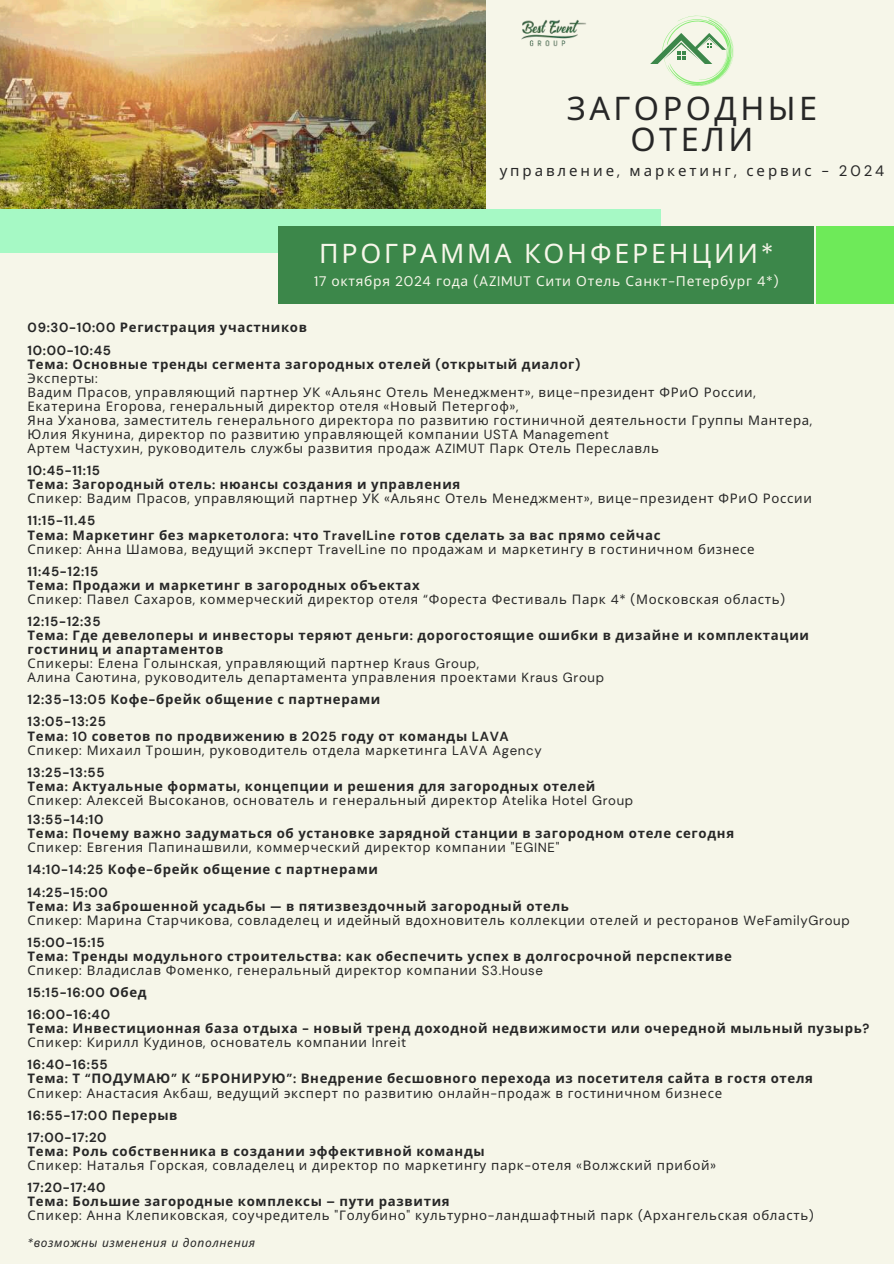
<style>
.page{position:relative;width:894px;height:1264px;background:#fff}
.page>*{position:absolute;margin:0;border:0;box-sizing:border-box;transform-origin:0 0}
.t1{font:32.4px/31.7px "Noto Sans";letter-spacing:.105em;color:#272727;text-align:center}
.t2{font:26.85px "Noto Sans";letter-spacing:.105em;color:#f6f6e9}
.t3{font:15px "Noto Sans";letter-spacing:.195em;color:#272727}
.t4{font:13.8px "Noto Sans";letter-spacing:.05em;color:#f6f6e9}
.t5{font:13.2px/14.1px "Noto Sans";letter-spacing:.05em;color:#272727}
.t6{font:700 13.2px/14.1px "Noto Sans";letter-spacing:.05em;color:#272727}
.t7{font:700 13.2px/22px "DM Sans";letter-spacing:.05em;color:#272727}
.t8{font:italic 11.85px "Noto Sans";letter-spacing:.05em;color:#272727}
.s1{font-family:"DM Sans"}
.s2{font-weight:700}
.s3{font-family:"DM Sans";font-weight:700}
.s4{font-weight:400}
.s5{font-family:"DM Sans";font-weight:400}
.s6{font-family:"Noto Sans"}
</style>
<div class="page">
<div style="left:0;top:0;width:893px;height:1263px;background:#f6f6e9"></div>
<img style="left:0;top:0;width:485px;height:209px">
<div style="left:0;top:209px;width:660px;height:44px;background:#a6f9c5"></div>
<div style="left:816px;top:226px;width:77px;height:77px;background:#6eea59"></div>
<div style="left:278px;top:226px;width:536px;height:77px;background:#3c874a"></div>
<svg style="left:650px;top:15px;width:83px;height:71px"></svg>
<img style="left:521px;top:19px;width:65px;height:28px">
<h1 class="t1" style="left:566px;top:91px;width:251px">ЗАГОРОДНЫЕ<br>ОТЕЛИ</h1>
<p class="t3" style="left:499px;top:160px;width:386px">управление<span class="s1">,</span> маркетинг<span class="s1">,</span> сервис <span class="s1">- 2024</span></p>
<h2 class="t2" style="left:319px;top:235px;width:456px">ПРОГРАММА КОНФЕРЕНЦИИ<span class="s1">*</span></h2>
<p class="t4" style="left:314px;top:271px;width:466px"><span class="s1">17</span> октября <span class="s1">2024</span> года <span class="s1">(AZIMUT</span> Сити Отель Санкт<span class="s1">-</span>Петербург <span class="s1">4*)</span></p>
<p class="t6" style="left:28px;top:320px;width:281px"><span class="s1">09:30-10:00</span> Регистрация участников</p>
<p class="t7" style="left:28px;top:339px;width:85px">10:00-10:45</p>
<p class="t5" style="left:28px;top:356px;width:785px"><span class="s2">Тема</span><span class="s3">:</span> <span class="s2">Основные тренды сегмента загородных отелей</span> <span class="s3">(</span><span class="s2">открытый диалог</span><span class="s3">)<br></span>Эксперты<span class="s1">:<br></span>Вадим Прасов<span class="s1">,</span> управляющий партнер УК <span class="s1">«</span>Альянс Отель Менеджмент<span class="s1">»,</span> вице<span class="s1">-</span>президент ФРиО России<span class="s1">, </span>Екатерина Егорова<span class="s1">,</span> генеральный директор отеля <span class="s1">«</span>Новый Петергоф<span class="s1">»,<br></span>Яна Уханова<span class="s1">,</span> заместитель генерального директора по развитию гостиничной деятельности Группы Мантера<span class="s1">, </span>Юлия Якунина<span class="s1">,</span> директор по развитию управляющей компании <span class="s1">USTA Management<br></span>Артем Частухин<span class="s1">,</span> руководитель службы развития продаж <span class="s1">AZIMUT</span> Парк Отель Переславль</p>
<p class="t7" style="left:28px;top:459px;width:74px">10:45-11:15</p>
<p class="t5" style="left:28px;top:477px;width:785px"><span class="s2">Тема</span><span class="s3">:</span> <span class="s2">Загородный отель</span><span class="s3">:</span> <span class="s2">нюансы создания и управления<br></span>Спикер<span class="s1">:</span> Вадим Прасов<span class="s1">,</span> управляющий партнер УК <span class="s1">«</span>Альянс Отель Менеджмент<span class="s1">»,</span> вице<span class="s1">-</span>президент ФРиО России</p>
<p class="t7" style="left:28px;top:510px;width:69px">11:15-11.45</p>
<p class="t5" style="left:28px;top:527px;width:728px"><span class="s2">Тема</span><span class="s3">:</span> <span class="s2">Маркетинг без маркетолога</span><span class="s3">:</span> <span class="s2">что</span> <span class="s3">TravelLine</span> <span class="s2">готов сделать за вас прямо сейчас<br></span>Спикер<span class="s1">:</span> Анна Шамова<span class="s1">,</span> ведущий эксперт <span class="s1">TravelLine</span> по продажам и маркетингу в гостиничном бизнесе</p>
<p class="t7" style="left:28px;top:560px;width:72px">11:45-12:15</p>
<p class="t5" style="left:28px;top:577px;width:758px"><span class="s2">Тема</span><span class="s3">:</span> <span class="s2">Продажи и маркетинг в загородных объектах<br></span>Спикер<span class="s1">:</span> Павел Сахаров<span class="s1">,</span> коммерческий директор отеля <span class="s1">“</span>Фореста Фестиваль Парк <span class="s1">4* (</span>Московская область<span class="s1">)</span></p>
<p class="t7" style="left:28px;top:610px;width:75px">12:15-12:35</p>
<p class="t6" style="left:28px;top:628px;width:782px">Тема<span class="s1">:</span> Где девелоперы и инвесторы теряют деньги<span class="s1">:</span> дорогостоящие ошибки в дизайне и комплектации гостиниц и апартаментов<br><span class="s4">Спикеры</span><span class="s5">:</span> <span class="s4">Елена Голынская</span><span class="s5">,</span> <span class="s4">управляющий партнер</span> <span class="s5">Kraus Group,<br></span><span class="s4">Алина Саютина</span><span class="s5">,</span> <span class="s4">руководитель департамента управления проектами</span> <span class="s5">Kraus Group</span></p>
<p class="t6" style="left:28px;top:692px;width:354px"><span class="s1">12:35-13:05</span> Кофе<span class="s1">-</span>брейк общение с партнерами</p>
<p class="t7" style="left:28px;top:711px;width:80px">13:05-13:25</p>
<p class="t5" style="left:28px;top:728px;width:515px"><span class="s2">Тема</span><span class="s3">: 10</span> <span class="s2">советов по продвижению в</span> <span class="s3">2025</span> <span class="s2">году от команды</span> <span class="s3">LAVA<br></span>Спикер<span class="s1">:</span> Михаил Трошин<span class="s1">,</span> руководитель отдела маркетинга <span class="s1">LAVA Agency</span></p>
<p class="t7" style="left:28px;top:761px;width:78px">13:25-13:55</p>
<p class="t6" style="left:28px;top:778px;width:607px">Тема<span class="s1">:</span> Актуальные форматы<span class="s1">,</span> концепции и решения для загородных отелей<br><span class="s4">Спикер</span><span class="s5">:</span> <span class="s4">Алексей Высоканов</span><span class="s5">,</span> <span class="s4">основатель и генеральный директор</span> <span class="s5">Atelika Hotel Group</span></p>
<p class="t7" style="left:28px;top:808px;width:77px">13:55-14:10</p>
<p class="t6" style="left:28px;top:826px;width:707px">Тема<span class="s1">:</span> Почему важно задуматься об установке зарядной станции в загородном отеле сегодня<br><span class="s4">Спикер</span><span class="s5">:</span> <span class="s4">Евгения Папинашвили</span><span class="s5">,</span> <span class="s4">коммерческий директор компании</span> <span class="s5">"EGINE"</span></p>
<p class="t6" style="left:28px;top:862px;width:352px"><span class="s1">14:10-14:25</span> Кофе<span class="s1">-</span>брейк общение с партнерами</p>
<p class="t7" style="left:28px;top:881px;width:82px">14:25-15:00</p>
<p class="t5" style="left:28px;top:898px;width:823px"><span class="s2">Тема</span><span class="s3">:</span> <span class="s2">Из заброшенной усадьбы</span> <span class="s3">—</span> <span class="s2">в пятизвездочный загородный отель<br></span>Спикер<span class="s1">:</span> Марина Старчикова<span class="s1">,</span> совладелец и идейный вдохновитель коллекции отелей и ресторанов <span class="s1">WeFamilyGroup</span></p>
<p class="t7" style="left:28px;top:931px;width:79px">15:00-15:15</p>
<p class="t6" style="left:28px;top:948px;width:705px">Тема<span class="s1">:</span> Тренды модульного строительства<span class="s1">:</span> как обеспечить успех в долгосрочной перспективе<br><span class="s4">Спикер</span><span class="s5">:</span> <span class="s4">Владислав Фоменко</span><span class="s5">,</span> <span class="s4">генеральный директор компании</span> <span class="s5">S3.House</span></p>
<p class="t7" style="left:28px;top:981px;width:120px">15:15-16:00 <span class="s6">Обед<br></span>16:00-16:40</p>
<p class="t6" style="left:28px;top:1021px;width:843px">Тема<span class="s1">:</span> Инвестиционная база отдыха <span class="s1">-</span> новый тренд доходной недвижимости или очередной мыльный пузырь<span class="s1">?<br></span><span class="s4">Спикер</span><span class="s5">:</span> <span class="s4">Кирилл Кудинов</span><span class="s5">,</span> <span class="s4">основатель компании</span> <span class="s5">Inreit</span></p>
<p class="t7" style="left:28px;top:1053px;width:82px">16:40-16:55</p>
<p class="t6" style="left:28px;top:1071px;width:786px">Тема<span class="s1">:</span> Т <span class="s1">“</span>ПОДУМАЮ<span class="s1">”</span> К <span class="s1">“</span>БРОНИРУЮ<span class="s1">”:</span> Внедрение бесшовного перехода из посетителя сайта в гостя отеля<br><span class="s4">Спикер</span><span class="s5">:</span> <span class="s4">Анастасия Акбаш</span><span class="s5">,</span> <span class="s4">ведущий эксперт по развитию онлайн</span><span class="s5">-</span><span class="s4">продаж в гостиничном бизнесе</span></p>
<p class="t7" style="left:28px;top:1104px;width:151px">16:55-17:00 <span class="s6">Перерыв<br></span>17:00-17:20</p>
<p class="t5" style="left:28px;top:1143px;width:689px"><span class="s2">Тема</span><span class="s3">:</span> <span class="s2">Роль собственника в создании эффективной команды<br></span>Спикер<span class="s1">:</span> Наталья Горская<span class="s1">,</span> совладелец и директор по маркетингу парк<span class="s1">-</span>отеля <span class="s1">«</span>Волжский прибой<span class="s1">»</span></p>
<p class="t7" style="left:28px;top:1176px;width:80px">17:20-17:40</p>
<p class="t5" style="left:28px;top:1193px;width:787px"><span class="s2">Тема</span><span class="s3">:</span> <span class="s2">Большие загородные комплексы</span> <span class="s3">–</span> <span class="s2">пути развития<br></span>Спикер<span class="s1">:</span> Анна Клепиковская<span class="s1">,</span> соучредитель <span class="s1">"</span>Голубино<span class="s1">"</span> культурно<span class="s1">-</span>ландшафтный парк <span class="s1">(</span>Архангельская область<span class="s1">)</span></p>
<p class="t8" style="left:28px;top:1234px;width:229px"><span class="s1">*</span>возможны изменения и дополнения</p>
</div>
